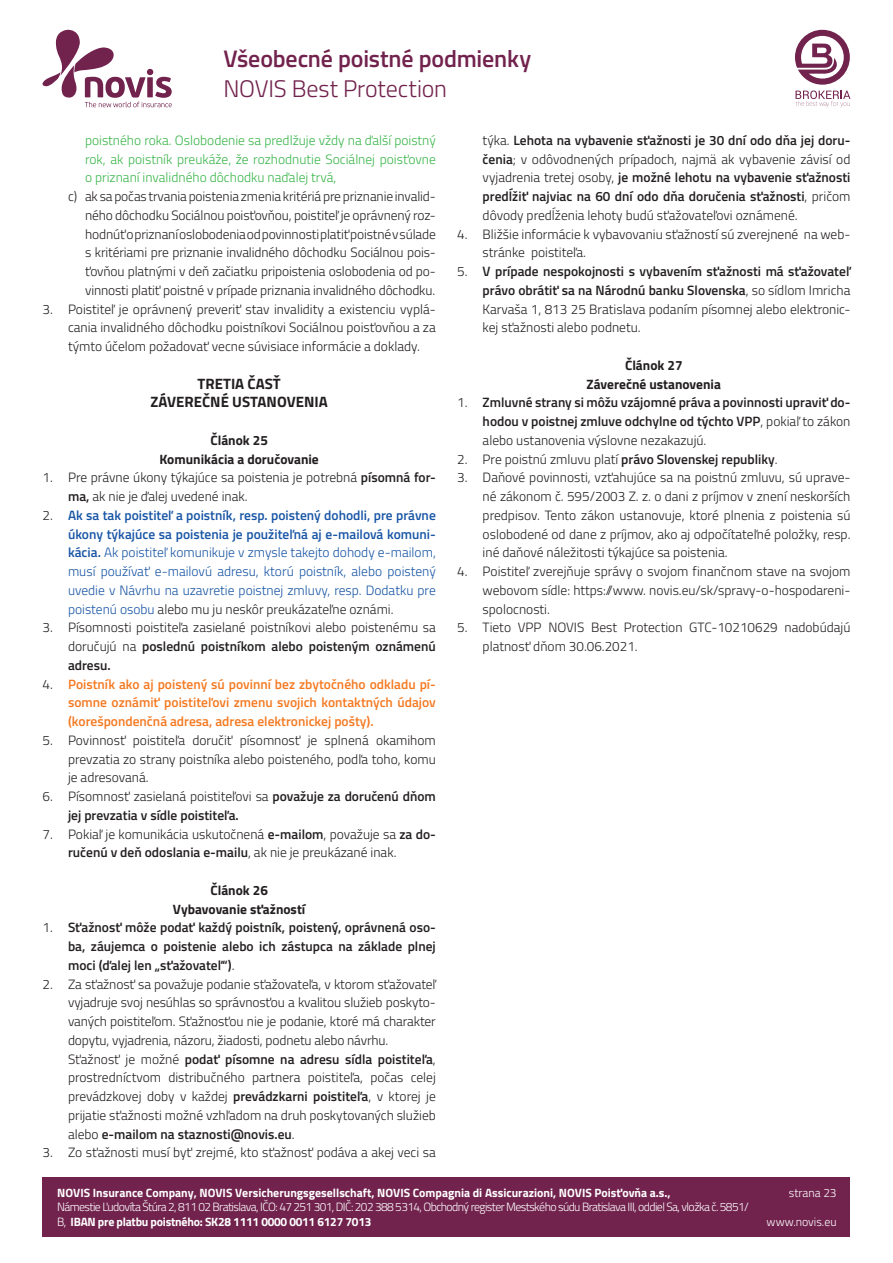
<style>
.page{position:relative;width:893px;height:1263px;background:#fff}
.page>*{position:absolute;margin:0;border:0;box-sizing:border-box;transform-origin:0 0}
.t1{font:600 24px "Titillium Web";letter-spacing:-.005em;color:#71224d}
.t2{font:300 24px "Titillium Web";letter-spacing:-.005em;color:#71224d}
.t3{font:700 15px/18.8px "Titillium Web";color:#231f20;text-align:center}
.t4{font:300 13.5px/18.8px "Titillium Web";color:#231f20;text-align:justify}
.t5{font:600 13.5px/18.8px "Titillium Web";color:#231f20;text-align:justify}
.t6{font:300 13.5px/18.8px "Titillium Web";color:#1855a5;text-align:justify}
.t7{font:600 13.5px/18.8px "Titillium Web";color:#f47921;text-align:justify}
.t8{font:300 13.5px/18.8px "Titillium Web";color:#3ab54a;text-align:justify}
.t9{font:700 13.5px/18.8px "Titillium Web";color:#231f20;text-align:center}
.t10{font:300 12px/14.4px "Titillium Web";letter-spacing:-.05em;color:#fff}
.t11{font:700 12px "Titillium Web";color:#fff}
.t12{font:300 12px "Titillium Web";color:#fff}
.s1{font-weight:600}
.s2{color:#231f20}
.s3{font-weight:300;color:#231f20}
.s4{font-weight:300}
.s5{font-weight:700}
</style>
<div class="page">
<div style="left:43px;top:1177px;width:807px;height:60px;background:#71224d"></div>
<svg style="left:42px;top:30px;width:130px;height:77px"></svg>
<svg style="left:795px;top:30px;width:55px;height:77px"></svg>
<h1 class="t1" style="left:223px;top:41px;width:309px">Všeobecné poistné podmienky</h1>
<h1 class="t2" style="left:223px;top:72px;width:225px">NOVIS Best Protection</h1>
<p class="t8" style="left:85px;top:130px;width:352px">poistného roka. Oslobodenie sa predlžuje vždy na ďalší poistný rok, ak poistník preukáže, že rozhodnutie Sociálnej poisťovne o priznaní invalidného dôchodku naďalej trvá,</p>
<p class="t4" style="left:85px;top:186px;width:352px;text-indent:-17px">c) ak sa počas trvania poistenia zmenia kritériá pre priznanie invalid&shy;ného dôchodku Sociálnou poisťovňou, poistiteľ je oprávnený roz&shy;hodnúť o priznaní oslobodenia od povinnosti platiť poistné v súlade s kritériami pre priznanie invalidného dôchodku Sociálnou pois&shy;ťovňou platnými v deň začiatku pripoistenia oslobodenia od po&shy;vinnosti platiť poistné v prípade priznania invalidného dôchodku.</p>
<p class="t4" style="left:68px;top:299px;width:369px;text-indent:-26px">3. Poistiteľ je oprávnený preveriť stav invalidity a existenciu vyplá&shy;cania invalidného dôchodku poistníkovi Sociálnou poisťovňou a za týmto účelom požadovať vecne súvisiace informácie a doklady.</p>
<p class="t3" style="left:151px;top:373px;width:179px">TRETIA ČASŤ<br>ZÁVEREČNÉ USTANOVENIA</p>
<p class="t9" style="left:160px;top:430px;width:161px">Článok 25<br>Komunikácia a doručovanie</p>
<p class="t4" style="left:68px;top:468px;width:369px;text-indent:-26px">1. Pre právne úkony týkajúce sa poistenia je potrebná <span class="s1">písomná for&shy;ma,</span> ak nie je ďalej uvedené inak.</p>
<p class="t6" style="left:68px;top:505px;width:369px;text-indent:-26px"><span class="s2">2.</span> <span class="s1">Ak sa tak poistiteľ a poistník, resp. poistený dohodli, pre právne úkony týkajúce sa poistenia je použiteľná aj e-mailová komuni&shy;kácia.</span> Ak poistiteľ komunikuje v zmysle takejto dohody e-mailom, musí používať e-mailovú adresu, ktorú poistník, alebo poistený uvedie v Návrhu na uzavretie poistnej zmluvy, resp. Dodatku pre poistenú osobu <span class="s2">alebo mu ju neskôr preukázateľne oznámi.</span></p>
<p class="t4" style="left:68px;top:618px;width:369px;text-indent:-26px">3. Písomnosti poistiteľa zasielané poistníkovi alebo poistenému sa doručujú na <span class="s1">poslednú poistníkom alebo poisteným oznámenú adresu.</span></p>
<p class="t7" style="left:68px;top:674px;width:369px;text-indent:-26px"><span class="s3">4.</span> Poistník ako aj poistený sú povinní bez zbytočného odkladu pí&shy;somne oznámiť poistiteľovi zmenu svojich kontaktných údajov (korešpondenčná adresa, adresa elektronickej pošty).</p>
<p class="t4" style="left:68px;top:730px;width:369px;text-indent:-26px">5. Povinnosť poistiteľa doručiť písomnosť je splnená okamihom prevzatia zo strany poistníka alebo poisteného, podľa toho, komu je adresovaná.</p>
<p class="t5" style="left:68px;top:786px;width:369px;text-indent:-26px"><span class="s4">6. Písomnosť zasielaná poistiteľovi sa</span> považuje za doručenú dňom jej prevzatia v sídle poistiteľa.</p>
<p class="t4" style="left:68px;top:824px;width:369px;text-indent:-26px">7. Pokiaľ je komunikácia uskutočnená <span class="s1">e-mailom</span>, považuje sa <span class="s1">za do&shy;ručenú v deň odoslania e-mailu</span>, ak nie je preukázané inak.</p>
<p class="t9" style="left:173px;top:880px;width:134px">Článok 26<br>Vybavovanie sťažností</p>
<p class="t5" style="left:68px;top:918px;width:369px;text-indent:-26px"><span class="s4">1.</span> Sťažnosť môže podať každý poistník, poistený, oprávnená oso&shy;ba, záujemca o poistenie alebo ich zástupca na základe plnej moci (ďalej len „sťažovateľ“)<span class="s4">.</span></p>
<p class="t4" style="left:68px;top:974px;width:369px;text-align:left;text-indent:-26px">2. Za sťažnosť sa považuje podanie sťažovateľa, v ktorom sťažovateľ vyjadruje svoj nesúhlas so správnosťou a kvalitou služieb poskyto&shy;vaných poistiteľom. Sťažnosťou nie je podanie, ktoré má charakter dopytu, vyjadrenia, názoru, žiadosti, podnetu alebo návrhu.<br>Sťažnosť je možné <span class="s1">podať písomne na adresu sídla poistiteľa</span>, prostredníctvom distribučného partnera poistiteľa, počas celej prevádzkovej doby v každej <span class="s1">prevádzkarni poistiteľa</span>, v ktorej je prijatie sťažnosti možné vzhľadom na druh poskytovaných služieb alebo <span class="s1">e-mailom na staznosti@novis.eu</span>.</p>
<p class="t4" style="left:43px;top:1143px;width:395px">3. Zo sťažnosti musí byť zrejmé, kto sťažnosť podáva a akej veci sa</p>
<p class="t5" style="left:483px;top:130px;width:369px"><span class="s4">týka.</span> Lehota na vybavenie sťažnosti je 30 dní odo dňa jej doru&shy;čenia<span class="s4">; v odôvodnených prípadoch, najmä ak vybavenie závisí od vyjadrenia tretej osoby,</span> je možné lehotu na vybavenie sťažnosti predĺžiť najviac na 60 dní odo dňa doručenia sťažnosti<span class="s4">, pričom dôvody predĺženia lehoty budú sťažovateľovi oznámené.</span></p>
<p class="t4" style="left:483px;top:224px;width:369px;text-indent:-26px">4. Bližšie informácie k vybavovaniu sťažností sú zverejnené na web&shy;stránke poistiteľa.</p>
<p class="t4" style="left:483px;top:261px;width:369px;text-indent:-26px">5. <span class="s1">V prípade nespokojnosti s vybavením sťažnosti má sťažovateľ právo obrátiť sa na Národnú banku Slovenska</span>, so sídlom Imricha Karvaša 1, 813 25 Bratislava podaním písomnej alebo elektronic&shy;kej sťažnosti alebo podnetu.</p>
<p class="t9" style="left:587px;top:355px;width:136px">Článok 27<br>Záverečné ustanovenia</p>
<p class="t5" style="left:483px;top:393px;width:369px;text-indent:-26px"><span class="s4">1.</span> Zmluvné strany si môžu vzájomné práva a povinnosti upraviť do&shy;hodou v poistnej zmluve odchylne od týchto VPP<span class="s4">, pokiaľ to zákon alebo ustanovenia výslovne nezakazujú.</span></p>
<p class="t4" style="left:457px;top:449px;width:322px">2. Pre poistnú zmluvu platí <span class="s1">právo Slovenskej republiky</span>.</p>
<p class="t4" style="left:483px;top:468px;width:369px;text-indent:-26px">3. Daňové povinnosti, vzťahujúce sa na poistnú zmluvu, sú uprave&shy;né zákonom č. 595/2003 Z. z. o dani z príjmov v znení neskorších predpisov. Tento zákon ustanovuje, ktoré plnenia z poistenia sú oslobodené od dane z príjmov, ako aj odpočítateľné položky, resp. iné daňové náležitosti týkajúce sa poistenia.</p>
<p class="t4" style="left:483px;top:561px;width:369px;text-indent:-26px">4. Poistiteľ zverejňuje správy o svojom finančnom stave na svojom webovom sídle: https://www. novis.eu/sk/spravy-o-hospodareni&shy;spolocnosti.</p>
<p class="t4" style="left:483px;top:618px;width:369px;text-indent:-26px">5. Tieto VPP NOVIS Best Protection GTC-10210629 nadobúdajú platnosť dňom 30.06.2021.</p>
<p class="t11" style="left:57px;top:1183px;width:615px">NOVIS Insurance Company, NOVIS Versicherungsgesellschaft, NOVIS Compagnia di Assicurazioni, NOVIS Poisťovňa a.s.,</p>
<p class="t10" style="left:57px;top:1199px;width:693px">Námestie Ľudovíta Štúra 2, 811 02 Bratislava, IČO: 47 251 301, DIČ: 202 388 5314, Obchodný register Mestského súdu Bratislava III, oddiel Sa, vložka č. 5851/<br>B, <span class="s5">IBAN pre platbu poistného: SK28 1111 0000 0011 6127 7013</span></p>
<p class="t12" style="left:789px;top:1184px;width:49px">strana 23</p>
<p class="t12" style="left:767px;top:1213px;width:71px">www.novis.eu</p>
</div>
